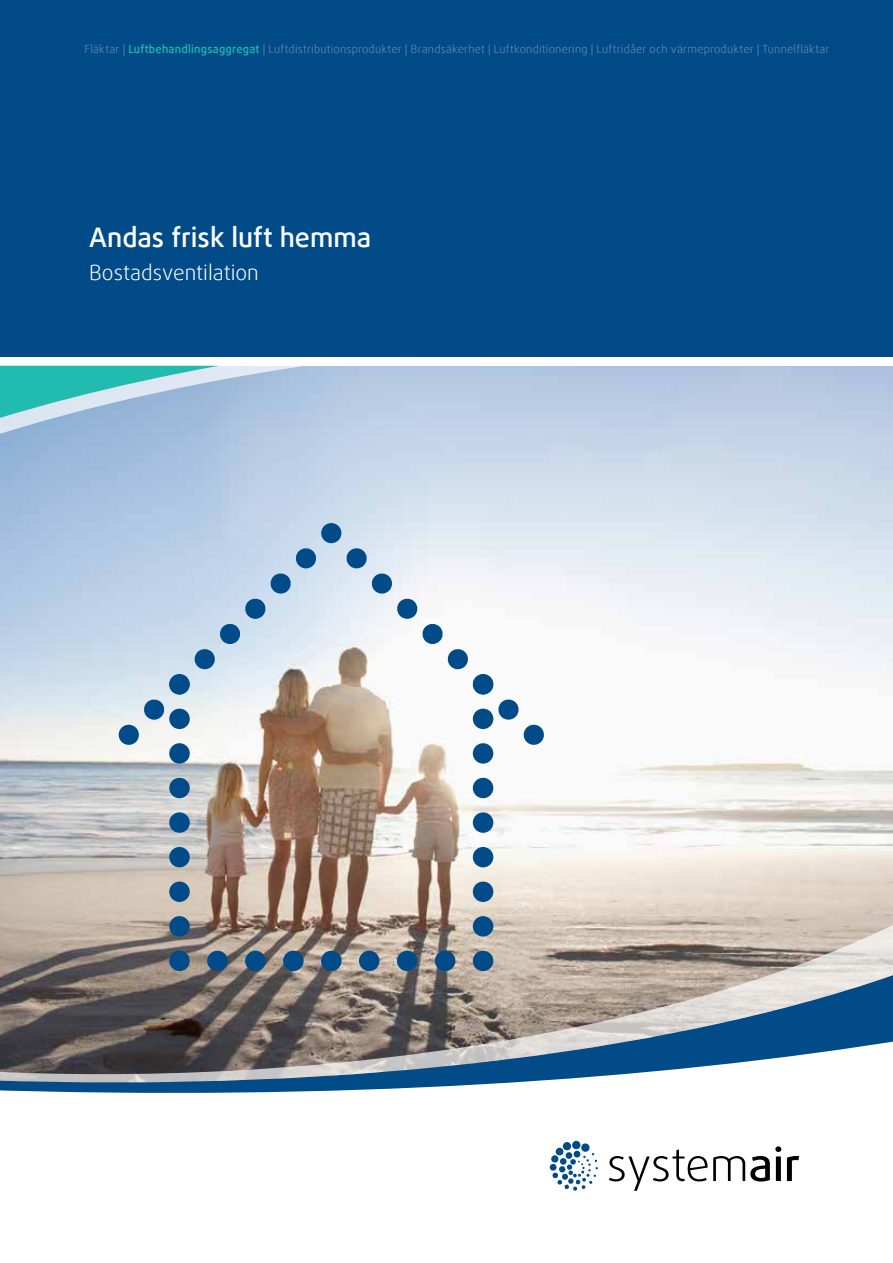
<style>
.page{position:relative;width:893px;height:1263px;background:#fff}
.page>*{position:absolute;margin:0;border:0;box-sizing:border-box;transform-origin:0 0}
.t1{font:500 27px "Daxline Offc Pro";color:#fff}
.t2{font:300 21px "Daxline Offc Pro";color:#fff}
.t3{font:300 11.25px "Daxline Offc Pro";letter-spacing:.02em;color:#708db9}
.s1{font-weight:500;color:#21bbaf}
</style>
<div class="page">
<div style="left:0;top:0;width:893px;height:357px;background:#004b88"></div>
<svg style="left:0;top:366px;width:305px;height:89px;background:#91c2d6"></svg>
<svg style="left:0;top:1084px;width:486px;height:9px;fill:#004b88"></svg>
<svg style="left:0;top:914px;width:893px;height:170px;background:#898c8f"></svg>
<svg style="left:609px;top:1146px;width:190px;height:45px"></svg>
<svg style="left:549px;top:1140px;width:49px;height:51px"></svg>
<svg style="left:473px;top:951px;width:20px;height:20px"></svg>
<svg style="left:207px;top:951px;width:248px;height:20px;background:#5d778c"></svg>
<svg style="left:169px;top:951px;width:21px;height:20px"></svg>
<svg style="left:119px;top:523px;width:425px;height:413px"></svg>
<p class="t3" style="left:85px;top:42px;width:746px">Fläktar | <span class="s1">Luftbehandlingsaggregat</span> | Luftdistributionsprodukter | Brandsäkerhet | Luftkonditionering | Luftridåer och värmeprodukter | Tunnelfläktar</p>
<h1 class="t1" style="left:89px;top:219px;width:283px">Andas frisk luft hemma</h1>
<h2 class="t2" style="left:89px;top:258px;width:171px">Bostadsventilation</h2>
</div>
